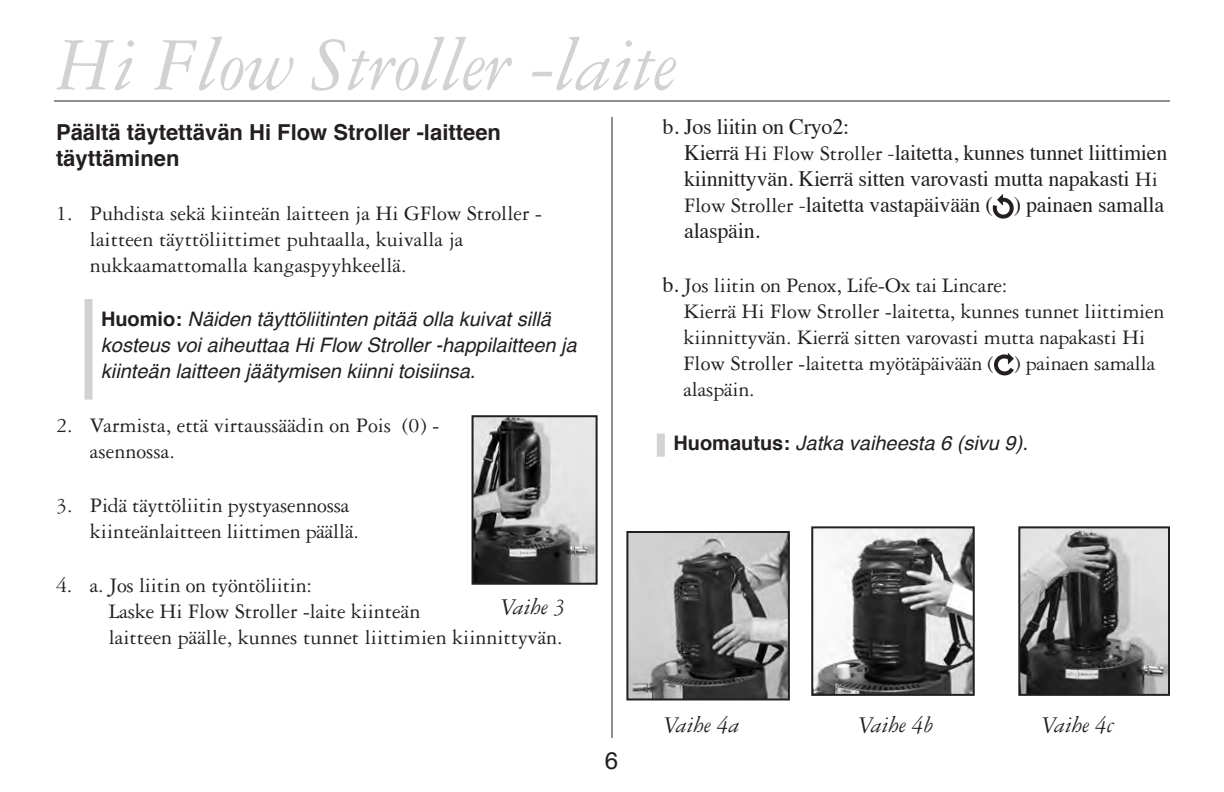
<style>
.page{position:relative;width:1224px;height:792px;background:#fff}
.page>*{position:absolute;margin:0;border:0;box-sizing:border-box;transform-origin:0 0}
.t1{font:italic 80px "Garamond Three";letter-spacing:-.01em;color:#d1d2d4}
.t2{font:italic 24px "Garamond Three";color:#231f20}
.t3{font:24px "Helvetica";color:#231f20}
.t4{font:22px/26px "Garamond Three";color:#231f20}
.t5{font:22px/26px "Times";letter-spacing:-.01em;color:#231f20}
.t6{font:700 22px/26px "Helvetica";color:#231f20}
.t7{font:italic 20px/26px "Helvetica";color:#231f20}
.s1{font-weight:700;font-style:normal}
.s2{font-family:"Garamond Three"}
.s3{font-family:"Times"}
</style>
<div class="page">
<hr style="left:612px;top:117px;width:1px;height:621px;background:#231f20">
<hr style="left:54px;top:100px;width:1116px;height:2px;background:#231f20">
<div style="left:85px;top:299px;width:8px;height:101px;background:#d1d2d4"></div>
<div style="left:657px;top:434px;width:8px;height:23px;background:#d1d2d4"></div>
<svg style="left:992px;top:194px;width:22px;height:25px"></svg>
<svg style="left:994px;top:353px;width:20px;height:23px"></svg>
<img style="left:1021px;top:529px;width:146px;height:164px">
<div style="left:1018px;top:526px;width:152px;height:170px;border:2px solid #231f20"></div>
<img style="left:475px;top:418px;width:120px;height:164px">
<div style="left:472px;top:415px;width:126px;height:170px;border:2px solid #231f20"></div>
<img style="left:814px;top:529px;width:158px;height:164px">
<div style="left:811px;top:526px;width:164px;height:170px;border:2px solid #231f20"></div>
<img style="left:629px;top:534px;width:158px;height:163px">
<div style="left:626px;top:531px;width:164px;height:169px;border:2px solid #231f20"></div>
<h1 class="t1" style="left:56px;top:37px;width:622px">Hi Flow Stroller -laite</h1>
<p class="t6" style="left:56px;top:121px;width:447px">Päältä täytettävän Hi Flow Stroller -laitteen täyttäminen</p>
<p class="t4" style="left:90px;top:202px;width:454px;text-indent:-34px">1. Puhdista sekä kiinteän laitteen ja Hi GFlow Stroller - laitteen täyttöliittimet puhtaalla, kuivalla ja nukkaamattomalla kangaspyyhkeellä.</p>
<p class="t7" style="left:101px;top:307px;width:477px"><span class="s1">Huomio:</span> Näiden täyttöliitinten pitää olla kuivat sillä kosteus voi aiheuttaa Hi Flow Stroller -happilaitteen ja kiinteän laitteen jäätymisen kiinni toisiinsa.</p>
<p class="t4" style="left:90px;top:414px;width:351px;text-indent:-34px">2. Varmista, että virtaussäädin on Pois (0) - asennossa.</p>
<p class="t4" style="left:90px;top:494px;width:270px;text-indent:-34px">3. Pidä täyttöliitin pystyasennossa kiinteänlaitteen liittimen päällä.</p>
<p class="t4" style="left:109px;top:574px;width:456px;text-indent:-53px">4. a. Jos liitin on työntöliitin:<br>Laske Hi Flow Stroller -laite kiinteän<br>laitteen päälle, kunnes tunnet liittimien kiinnittyvän.</p>
<p class="t2" style="left:501px;top:598px;width:67px">Vaihe 3</p>
<p class="t3" style="left:605px;top:750px;width:15px">6</p>
<p class="t5" style="left:684px;top:116px;width:485px;text-indent:-22px">b. Jos liitin on Cryo2:<br>Kierrä <span class="s2">Hi Flow Stroller</span> -laitetta, kunnes tunnet liittimien kiinnittyvän. Kierrä sitten varovasti mutta napakasti <span class="s2">Hi Flow Stroller</span> -laitetta vastapäivään ( ) painaen samalla alaspäin.</p>
<p class="t4" style="left:684px;top:274px;width:482px;text-indent:-21px"><span class="s3">b.</span> Jos liitin on Penox, Life-Ox tai Lincare:<br>Kierrä Hi Flow Stroller -laitetta, kunnes tunnet liittimien kiinnittyvän. Kierrä sitten varovasti mutta napakasti Hi Flow Stroller -laitetta myötäpäivään ( ) painaen samalla alaspäin.</p>
<p class="t7" style="left:673px;top:432px;width:356px"><span class="s1">Huomautus:</span> Jatka vaiheesta 6 (sivu 9).</p>
<p class="t2" style="left:664px;top:717px;width:77px">Vaihe 4a</p>
<p class="t2" style="left:859px;top:717px;width:76px">Vaihe 4b</p>
<p class="t2" style="left:1042px;top:717px;width:73px">Vaihe 4c</p>
</div>
